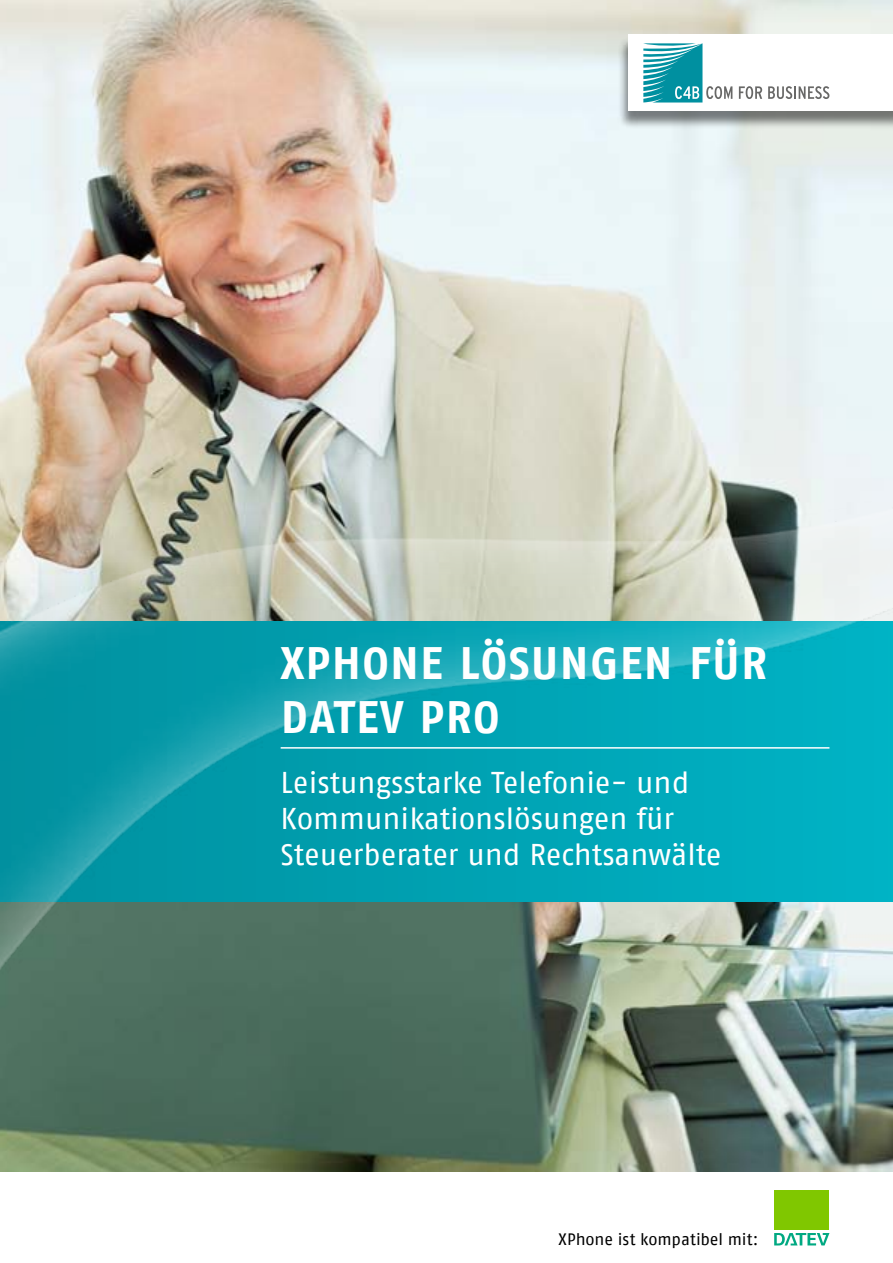
<style>
.page{position:relative;width:893px;height:1263px;background:#fff}
.page>*{position:absolute;margin:0;border:0;box-sizing:border-box;transform-origin:0 0}
.t1{font:45.3px/54.4px "Fago No Bold Lf Caps";letter-spacing:.015em;color:#fff}
.t2{font:30px/36px "Fago No Regular LF";letter-spacing:-.005em;color:#fff}
.t3{font:16.5px "Fago No Regular LF";letter-spacing:-.005em;color:#000}
</style>
<div class="page">
<img style="left:0;top:0;width:893px;height:1172px">
<img style="left:0;top:0;width:2px;height:331px">
<img style="left:0;top:1025px;width:1px;height:147px">
<div style="left:617px;top:36px;width:276px;height:93px;background:#000;opacity:.5"></div>
<div style="left:628px;top:34px;width:265px;height:77px;background:#fff"></div>
<svg style="left:643px;top:43px;width:89px;height:60px"></svg>
<svg style="left:739px;top:86px;width:23px;height:13px"></svg>
<svg style="left:768px;top:86px;width:61px;height:13px"></svg>
<img style="left:0;top:486px;width:893px;height:539px">
<svg style="left:774px;top:1233px;width:55px;height:12px"></svg>
<div style="left:774px;top:1190px;width:55px;height:40px;background:#80c700"></div>
<h1 class="t1" style="left:281px;top:635px;width:489px">XPHONE LÖSUNGEN FÜR<br>DATEV PRO</h1>
<p class="t2" style="left:281px;top:764px;width:442px">Leistungsstarke Telefonie- und<br>Kommunikationslösungen für<br>Steuerberater und Rechtsanwälte</p>
<p class="t3" style="left:559px;top:1230px;width:201px">XPhone ist kompatibel mit:</p>
</div>
